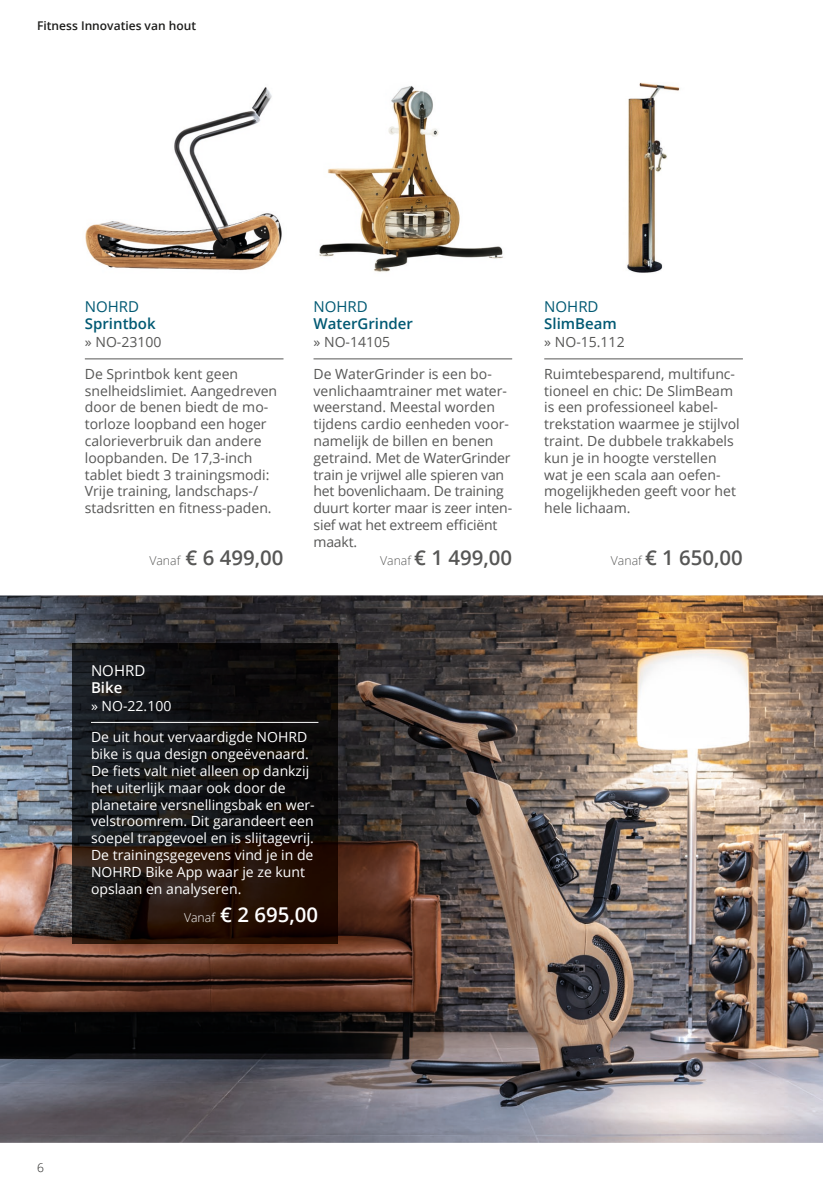
<style>
.page{position:relative;width:823px;height:1191px;background:#fff}
.page>*{position:absolute;margin:0;border:0;box-sizing:border-box;transform-origin:0 0}
.t1{font:600 20.4px "Open Sans";color:#575756}
.t2{font:600 20.4px "Open Sans";color:#fff}
.t3{font:600 15px "Open Sans";color:#005973}
.t4{font:15px "Open Sans";color:#005973}
.t5{font:15px "Open Sans";color:#fff}
.t6{font:600 15px "Open Sans";color:#fff}
.t7{font:14px/16.8px "Open Sans";color:#575756}
.t8{font:14px/16.8px "Open Sans";color:#fff}
.t9{font:600 12px "Open Sans";color:#1d1d1b}
.t10{font:300 12px "Open Sans";color:#1d1d1b}
.s1{font-weight:300;font-size:12.2px}
</style>
<div class="page">
<img style="left:0;top:595px;width:822px;height:547px">
<img style="left:627px;top:82px;width:53px;height:191px">
<img style="left:319px;top:86px;width:184px;height:186px">
<img style="left:85px;top:87px;width:197px;height:184px">
<hr style="left:544px;top:358px;width:198px;height:1px;background:#575756">
<hr style="left:313px;top:358px;width:199px;height:1px;background:#575756">
<hr style="left:85px;top:358px;width:198px;height:1px;background:#575756">
<img style="left:72px;top:643px;width:265px;height:300px">
<hr style="left:91px;top:722px;width:227px;height:1px;background:#fff">
<p class="t9" style="left:37px;top:18px;width:160px">Fitness Innovaties van hout</p>
<p class="t4" style="left:85px;top:296px;width:56px">NOHRD</p>
<p class="t3" style="left:85px;top:313px;width:72px">Sprintbok</p>
<p class="t7" style="left:85px;top:333px;width:78px">» NO-23100</p>
<p class="t7" style="left:85px;top:365px;width:194px">De Sprintbok kent geen snelheidslimiet. Aangedreven door de benen biedt de mo&shy;torloze loopband een hoger calorieverbruik dan andere loopbanden. De 17,3-inch tablet biedt 3 trainingsmodi:<br>Vrije training, landschaps-/ stadsritten en fitness-paden.</p>
<h1 class="t1" style="left:149px;top:544px;width:136px"><span class="s1">Vanaf</span> € 6 499,00</h1>
<h1 class="t1" style="left:380px;top:544px;width:133px"><span class="s1">Vanaf</span> € 1 499,00</h1>
<h1 class="t1" style="left:610px;top:544px;width:133px"><span class="s1">Vanaf</span> € 1 650,00</h1>
<p class="t4" style="left:313px;top:296px;width:56px">NOHRD</p>
<p class="t3" style="left:313px;top:313px;width:101px">WaterGrinder</p>
<p class="t7" style="left:313px;top:333px;width:78px">» NO-14105</p>
<p class="t7" style="left:313px;top:365px;width:200px">De WaterGrinder is een bo&shy;venlichaamtrainer met water&shy;weerstand. Meestal worden tijdens cardio eenheden voor&shy;namelijk de billen en benen getraind. Met de WaterGrinder train je vrijwel alle spieren van het bovenlichaam. De training duurt korter maar is zeer inten&shy;sief wat het extreem efficiënt maakt.</p>
<p class="t4" style="left:544px;top:296px;width:56px">NOHRD</p>
<p class="t3" style="left:544px;top:313px;width:74px">SlimBeam</p>
<p class="t7" style="left:544px;top:333px;width:82px">» NO-15.112</p>
<p class="t7" style="left:544px;top:365px;width:197px">Ruimtebesparend, multifunc&shy;tioneel en chic: De SlimBeam is een professioneel kabel&shy;trekstation waarmee je stijlvol traint. De dubbele trakkabels kun je in hoogte verstellen wat je een scala aan oefen&shy;mogelijkheden geeft voor het hele lichaam.</p>
<p class="t5" style="left:91px;top:660px;width:56px">NOHRD</p>
<p class="t6" style="left:91px;top:677px;width:33px">Bike</p>
<p class="t8" style="left:91px;top:697px;width:82px">» NO-22.100</p>
<p class="t8" style="left:91px;top:728px;width:225px">De uit hout vervaardigde NOHRD bike is qua design ongeëvenaard.<br>De fiets valt niet alleen op dankzij het uiterlijk maar ook door de planetaire versnellingsbak en wer&shy;velstroomrem. Dit garandeert een soepel trapgevoel en is slijtagevrij.<br>De trainingsgegevens vind je in de<br>NOHRD Bike App waar je ze kunt opslaan en analyseren.</p>
<h1 class="t2" style="left:184px;top:901px;width:135px"><span class="s1">Vanaf</span> € 2 695,00</h1>
<p class="t10" style="left:37px;top:1159px;width:8px">6</p>
</div>
